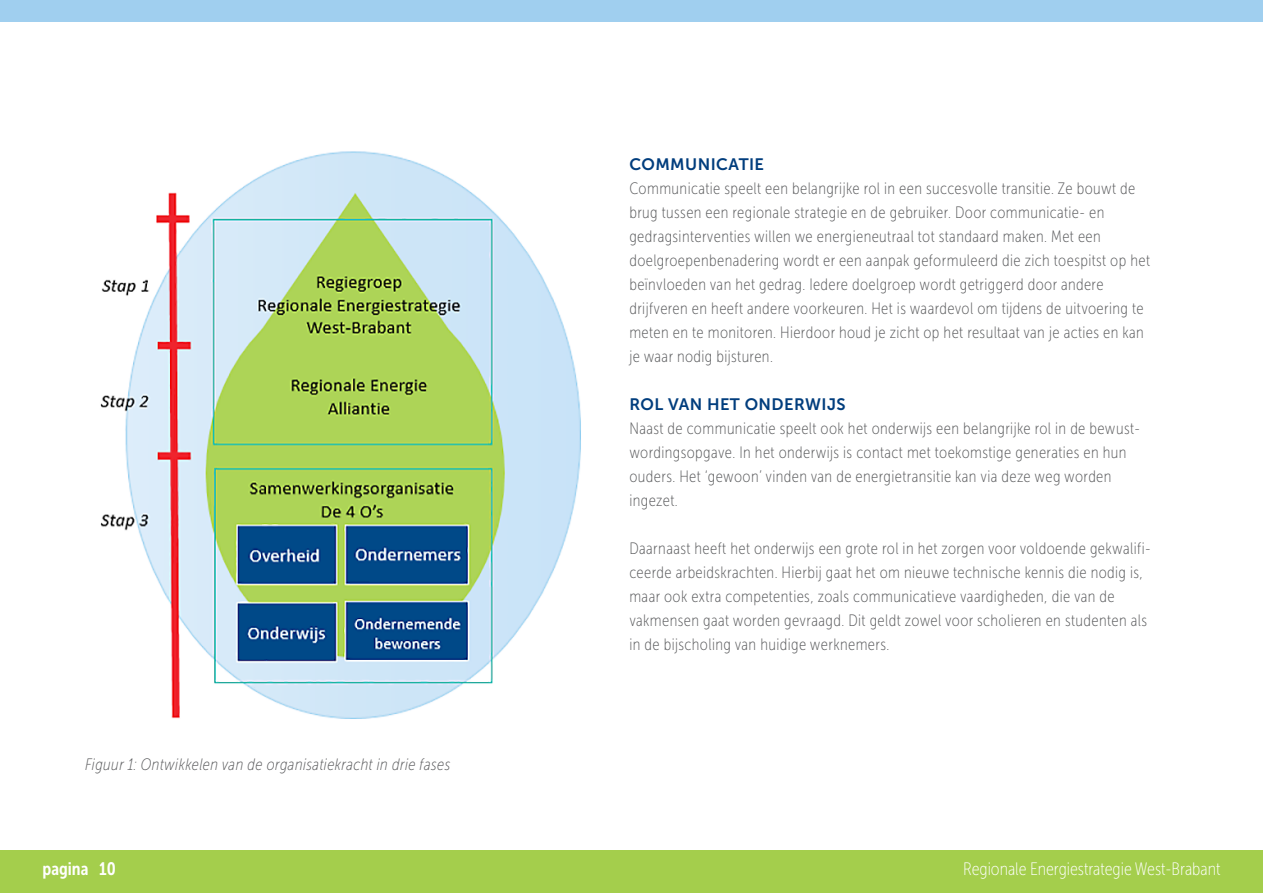
<style>
.page{position:relative;width:1263px;height:893px;background:#fff}
.page>*{position:absolute;margin:0;border:0;box-sizing:border-box;transform-origin:0 0}
.t1{font:18px "Museo Sans Cond 100";color:#fff}
.t2{font:18px "Museo Sans Cond 700";color:#fff}
.t3{font:16.5px/24px "Museo Sans Cond 100";letter-spacing:.025em;color:#57585a}
.t4{font:italic 16.5px "Museo Sans Cond 100";letter-spacing:.025em;color:#57585a}
.t5{font:16.5px "Museo Sans 700";letter-spacing:.025em;color:#013d7d}
</style>
<div class="page">
<div style="left:0;top:0;width:1263px;height:21px;background:#a0cfef"></div>
<div style="left:0;top:850px;width:1263px;height:43px;background:#a4ce4c"></div>
<img style="left:100px;top:151px;width:481px;height:568px">
<p class="t4" style="left:85px;top:756px;width:367px">Figuur 1: Ontwikkelen van de organisatiekracht in drie fases</p>
<p class="t5" style="left:629px;top:155px;width:136px">COMMUNICATIE</p>
<p class="t3" style="left:629px;top:177px;width:522px">Communicatie speelt een belangrijke rol in een succesvolle transitie. Ze bouwt de brug tussen een regionale strategie en de gebruiker. Door communicatie- en gedragsinterventies willen we energieneutraal tot standaard maken. Met een doelgroepenbenadering wordt er een aanpak geformuleerd die zich toespitst op het beïnvloeden van het gedrag. Iedere doelgroep wordt getriggerd door andere drijfveren en heeft andere voorkeuren. Het is waardevol om tijdens de uitvoering te meten en te monitoren. Hierdoor houd je zicht op het resultaat van je acties en kan je waar nodig bijsturen.</p>
<p class="t5" style="left:629px;top:395px;width:218px">ROL VAN HET ONDERWIJS</p>
<p class="t3" style="left:629px;top:417px;width:510px">Naast de communicatie speelt ook het onderwijs een belangrijke rol in de bewust&shy;wordingsopgave. In het onderwijs is contact met toekomstige generaties en hun ouders. Het ‘gewoon’ vinden van de energietransitie kan via deze weg worden ingezet.</p>
<p class="t3" style="left:629px;top:537px;width:521px">Daarnaast heeft het onderwijs een grote rol in het zorgen voor voldoende gekwalifi&shy;ceerde arbeidskrachten. Hierbij gaat het om nieuwe technische kennis die nodig is, maar ook extra competenties, zoals communicatieve vaardigheden, die van de vakmensen gaat worden gevraagd. Dit geldt zowel voor scholieren en studenten als in de bijscholing van huidige werknemers.</p>
<p class="t2" style="left:43px;top:858px;width:75px">pagina 10</p>
<p class="t1" style="left:963px;top:859px;width:259px">Regionale Energiestrategie West-Brabant</p>
</div>
